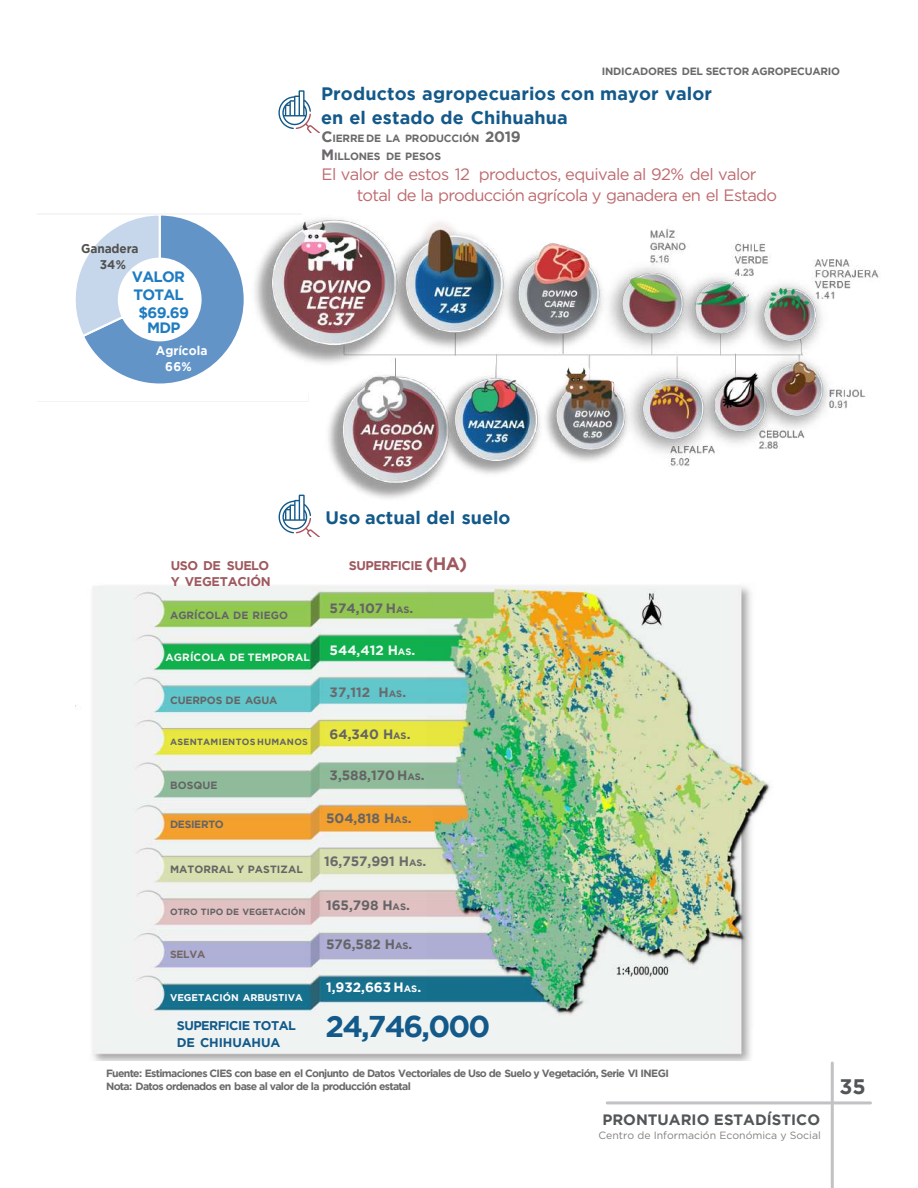
<style>
.page{position:relative;width:918px;height:1188px;background:#fff}
.page>*{position:absolute;margin:0;border:0;box-sizing:border-box;transform-origin:0 0}
.t1{font:700 30px "Gotham";letter-spacing:-.06em;color:#13598a}
.t2{font:700 21px "Gotham";color:#535658}
.t3{font:700 18px/23.4px "Gotham";letter-spacing:.01em;color:#13598a}
.t4{font:16.5px/21.6px "Gotham";letter-spacing:-.04em;color:#be6a6f}
.t5{font:700 15px "Gotham";color:#535658}
.t6{font:700 15px/18px "Gotham";letter-spacing:-.045em;color:#1f7cc0;text-align:center}
.t7{font:700 13.5px "Gotham";letter-spacing:-.005em;color:#656466}
.t8{font:700 13.5px "Gotham";letter-spacing:-.005em;color:#6b696b}
.t9{font:700 13.5px "Gotham";letter-spacing:-.005em;color:#fff}
.t10{font:700 13.5px "Gotham";letter-spacing:-.005em;color:#f7f7f7}
.t11{font:700 12.6px/16.5px "Gotham";letter-spacing:-.04em;color:#13598a}
.t12{font:700 12.6px/16.5px "Gotham";letter-spacing:-.02em;color:#9e595f}
.t13{font:700 12.6px "Gotham";letter-spacing:-.04em;color:#9e595f}
.t14{font:700 12.6px/15.9px "Gotham";letter-spacing:.005em;color:#fff;text-align:center;scale:.94 1}
.t15{font:700 12.6px/15.8px "Gotham";letter-spacing:-.015em;color:#525150;text-align:center;scale:.94 1}
.t16{font:700 10.5px/12.6px "Gotham";letter-spacing:-.065em;color:#6b696b}
.t17{font:700 10.5px "Gotham";letter-spacing:-.02em;color:#6b696b}
.t18{font:700 10.5px "Gotham";color:#656466}
.t19{font:10.5px "Gotham";color:#838081}
.t20{font:700 10.5px "Gotham";letter-spacing:.01em;color:#f7f7f7}
.t21{font:700 10.5px "Gotham";letter-spacing:-.015em;color:#6b696b}
.t22{font:700 10.5px "Gotham";letter-spacing:-.03em;color:#656466}
.t23{font:700 10.5px "Gotham";letter-spacing:-.03em;color:#746764}
.t24{font:700 9.75px "Gotham";letter-spacing:.005em;color:#fff}
.t25{font:700 9px "Gotham";color:#656466}
.t26{font:700 9px "Gotham";letter-spacing:.03em;color:#656466}
.s1{font-size:15px}
.s2{font-size:18px}
.s3{font-size:9.45px}
</style>
<div class="page">
<img style="left:92px;top:586px;width:678px;height:474px">
<hr style="left:607px;top:1101px;width:263px;height:3px;background:#c2c2c5">
<hr style="left:831px;top:1063px;width:3px;height:125px;background:#c2c2c5">
<svg style="left:278px;top:90px;width:42px;height:43px"></svg>
<svg style="left:279px;top:508px;width:41px;height:29px"></svg>
<svg style="left:37px;top:214px;width:181px;height:170px"></svg>
<img style="left:218px;top:214px;width:661px;height:294px">
<p class="t17" style="left:602px;top:68px;width:240px">INDICADORES DEL SECTOR AGROPECUARIO</p>
<p class="t15" style="left:81px;top:242px;width:63px">Ganadera<br>34%</p>
<h3 class="t6" style="left:132px;top:269px;width:59px">VALOR<br>TOTAL $69.69</h3>
<h3 class="t6" style="left:147px;top:320px;width:35px">MDP</h3>
<p class="t14" style="left:156px;top:344px;width:56px">Agrícola<br>66%</p>
<h3 class="t3" style="left:321px;top:83px;width:392px">Productos agropecuarios con mayor valor en el estado de Chihuahua</h3>
<p class="t17" style="left:322px;top:135px;width:201px"><span class="s1">C</span>IERRE DE LA PRODUCCIÓN <span class="s1">2019</span></p>
<h3 class="t4" style="left:357px;top:163px;width:422px;text-indent:-35px">El valor de estos 12 productos, equivale al 92% del valor total de la producción agrícola y ganadera en el Estado</h3>
<p class="t21" style="left:321px;top:152px;width:121px"><span class="s1">M</span>ILLONES DE PESOS</p>
<p class="t12" style="left:171px;top:558px;width:101px">USO DE SUELO<br>Y VEGETACIÓN</p>
<p class="t18" style="left:170px;top:612px;width:119px">AGRÍCOLA DE RIEGO</p>
<p class="t20" style="left:166px;top:654px;width:146px">AGRÍCOLA DE TEMPORAL</p>
<p class="t18" style="left:170px;top:696px;width:109px">CUERPOS DE AGUA</p>
<p class="t26" style="left:170px;top:739px;width:139px">ASENTAMIENTOS HUMANOS</p>
<p class="t18" style="left:170px;top:782px;width:49px">BOSQUE</p>
<p class="t22" style="left:170px;top:820px;width:55px">DESIERTO</p>
<p class="t18" style="left:170px;top:865px;width:134px">MATORRAL Y PASTIZAL</p>
<p class="t25" style="left:170px;top:909px;width:137px">OTRO TIPO DE VEGETACIÓN</p>
<p class="t23" style="left:170px;top:951px;width:37px">SELVA</p>
<p class="t24" style="left:170px;top:993px;width:134px">VEGETACIÓN ARBUSTIVA</p>
<p class="t11" style="left:177px;top:1018px;width:121px">SUPERFICIE TOTAL<br>DE CHIHUAHUA</p>
<h3 class="t3" style="left:326px;top:508px;width:186px">Uso actual del suelo</h3>
<p class="t13" style="left:349px;top:561px;width:120px">SUPERFICIE <span class="s2">(HA)</span></p>
<p class="t7" style="left:330px;top:603px;width:85px">574,107 H<span class="s3">AS</span>.</p>
<p class="t10" style="left:330px;top:645px;width:87px">544,412 H<span class="s3">AS</span>.</p>
<p class="t8" style="left:330px;top:687px;width:78px">37,112 H<span class="s3">AS</span>.</p>
<p class="t7" style="left:330px;top:730px;width:82px">64,340 H<span class="s3">AS</span>.</p>
<p class="t7" style="left:330px;top:770px;width:97px">3,588,170 H<span class="s3">AS</span>.</p>
<p class="t7" style="left:326px;top:813px;width:87px">504,818 H<span class="s3">AS</span>.</p>
<p class="t8" style="left:324px;top:857px;width:104px">16,757,991 H<span class="s3">AS</span>.</p>
<p class="t7" style="left:326px;top:900px;width:85px">165,798 H<span class="s3">AS</span>.</p>
<p class="t7" style="left:326px;top:939px;width:88px">576,582 H<span class="s3">AS</span>.</p>
<p class="t9" style="left:326px;top:982px;width:97px">1,932,663 H<span class="s3">AS</span>.</p>
<h1 class="t1" style="left:325px;top:1015px;width:166px">24,746,000</h1>
<p class="t16" style="left:106px;top:1068px;width:565px">Fuente: Estimaciones CIES con base en el Conjunto de Datos Vectoriales de Uso de Suelo y Vegetación, Serie VI INEGI<br>Nota: Datos ordenados en base al valor de la producción estatal</p>
<h3 class="t5" style="left:602px;top:1114px;width:219px">PRONTUARIO ESTADÍSTICO</h3>
<p class="t19" style="left:599px;top:1129px;width:224px">Centro de Información Económica y Social</p>
<h2 class="t2" style="left:839px;top:1078px;width:28px">35</h2>
</div>
